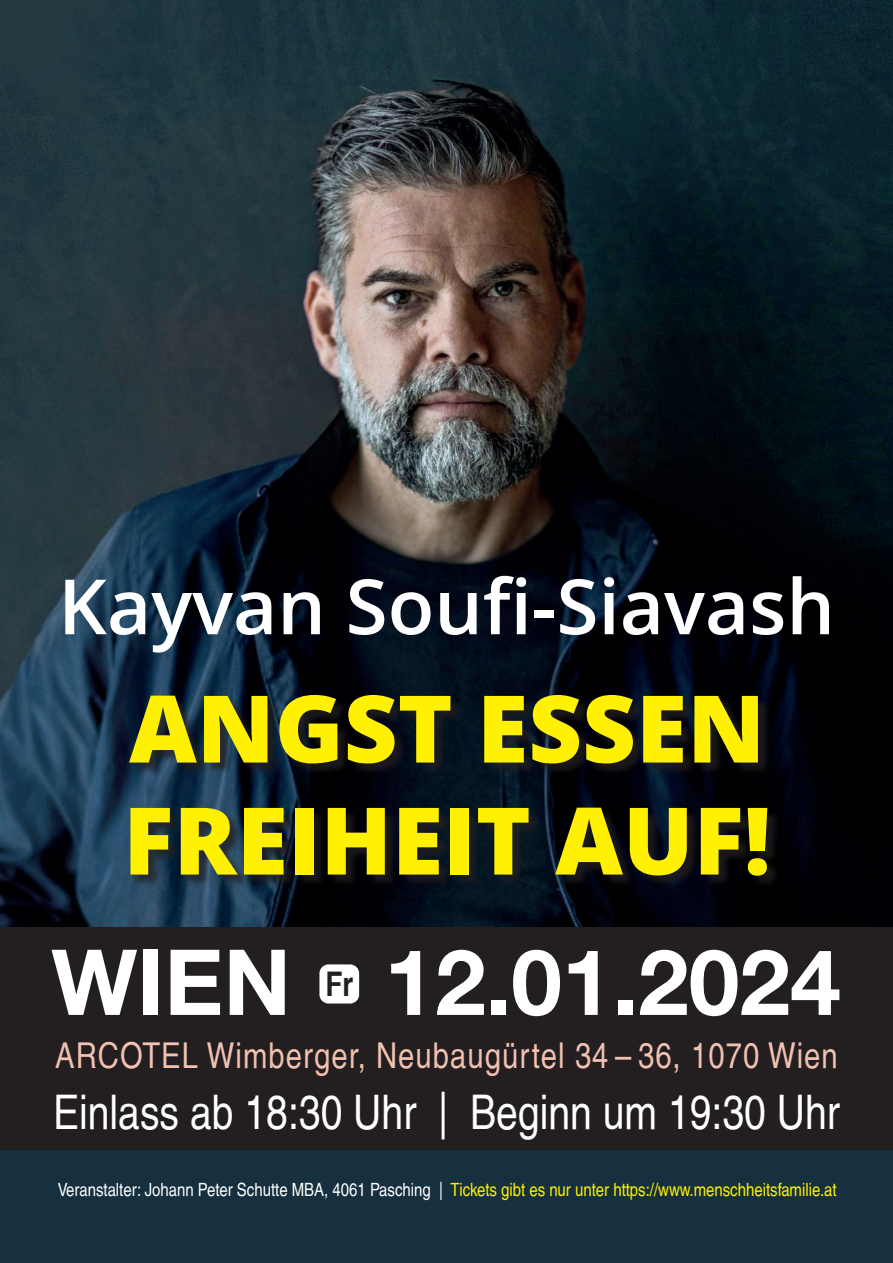
<style>
.page{position:relative;width:893px;height:1263px;background:#fff}
.page>*{position:absolute;margin:0;border:0;box-sizing:border-box;transform-origin:0 0}
.t1{font:800 93.3px/112.1px "Open Sans";color:#fff101}
.t2{font:700 91.2px "Helvetica Neue";color:#fff}
.t3{font:600 76.35px "Open Sans";color:#fff}
.t4{font:condensed 47.7px "Helvetica LT";color:#fff}
.t5{font:condensed 35.7px "Helvetica LT";letter-spacing:.03em;color:#f1c1b1}
.t6{font:700 condensed 33.9px "Helvetica LT";color:#231f20}
.t7{font:condensed 18.3px "Helvetica LT";color:#fff101}
.s1{color:#fff}
</style>
<div class="page">
<img style="left:0;top:0;width:893px;height:927px">
<div style="left:0;top:927px;width:893px;height:224px;background:#231f20"></div>
<div style="left:319px;top:964px;width:40px;height:39px;background:#fff;border-radius:9px"></div>
<div style="left:0;top:1150px;width:893px;height:113px;background:#16303f"></div>
<div style="left:131px;top:697px;width:649px;height:192px;background:#231f20;opacity:.75"></div>
<h3 class="t3" style="left:58px;top:554px;width:778px">Kayvan Soufi-Siavash</h3>
<h1 class="t1" style="left:123px;top:668px;width:649px">ANGST ESSEN<br>FREIHEIT AUF!</h1>
<h2 class="t2" style="left:51px;top:926px;width:791px">WIEN 12.01.2024</h2>
<h3 class="t5" style="left:55px;top:1035px;width:784px">ARCOTEL Wimberger, Neubaugürtel 34 – 36, 1070 Wien</h3>
<h3 class="t6" style="left:325px;top:963px;width:29px">Fr</h3>
<h3 class="t4" style="left:53px;top:1084px;width:788px">Einlass ab 18:30 Uhr | Beginn um 19:30 Uhr</h3>
<p class="t7" style="left:58px;top:1179px;width:780px"><span class="s1">Veranstalter: Johann Peter Schutte MBA, 4061 Pasching |</span> Tickets gibt es nur unter https://www.menschheitsfamilie.at</p>
</div>
